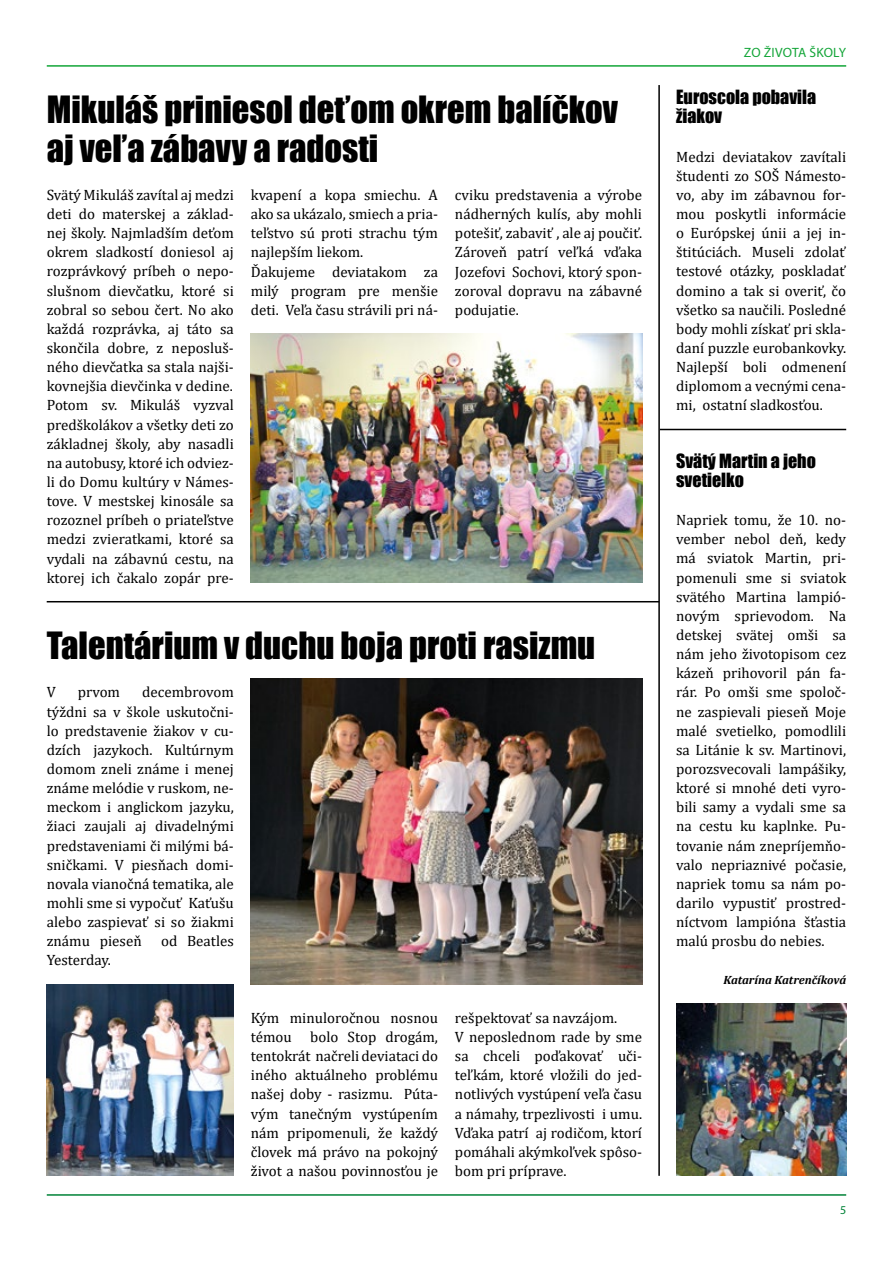
<style>
.page{position:relative;width:893px;height:1263px;background:#fff}
.page>*{position:absolute;margin:0;border:0;box-sizing:border-box;transform-origin:0 0}
.t1{font:34.5px/38.2px "Impact";color:#000}
.t2{font:18px/19.2px "Impact";color:#000}
.t3{font:15px/19.2px "Cambria";color:#000;text-align:justify}
.t4{font:13.5px "Myriad Pro";letter-spacing:.01em;color:#13a538}
.t5{font:italic 700 12px "Cambria";color:#000}
.t6{font:12px "Myriad Pro";color:#008237}
</style>
<div class="page">
<hr style="left:47px;top:65px;width:799px;height:2px;background:#13a538">
<hr style="left:47px;top:1194px;width:799px;height:2px;background:#008237">
<img style="left:676px;top:1003px;width:170px;height:173px">
<img style="left:47px;top:984px;width:187px;height:192px">
<img style="left:251px;top:678px;width:391px;height:306px">
<img style="left:251px;top:334px;width:391px;height:249px">
<hr style="left:658px;top:85px;width:2px;height:1091px;background:#000">
<hr style="left:660px;top:429px;width:186px;height:1px;background:#000">
<hr style="left:47px;top:601px;width:612px;height:1px;background:#000">
<h1 class="t1" style="left:47px;top:90px;width:573px">Mikuláš priniesol deťom okrem balíčkov aj veľa zábavy a radosti</h1>
<p class="t3" style="left:47px;top:185px;width:189px">Svätý Mikuláš zavítal aj medzi deti do materskej a základ&shy;nej školy. Najmladším deťom okrem sladkostí doniesol aj rozprávkový príbeh o nepo&shy;slušnom dievčatku, ktoré si zobral so sebou čert. No ako každá rozprávka, aj táto sa skončila dobre, z neposluš&shy;ného dievčatka sa stala najši&shy;kovnejšia dievčinka v dedine.<br>Potom sv. Mikuláš vyzval predškolákov a všetky deti zo základnej školy, aby nasadli na autobusy, ktoré ich odviez&shy;li do Domu kultúry v Námes&shy;tove. V mestskej kinosále sa rozoznel príbeh o priateľstve medzi zvieratkami, ktoré sa vydali na zábavnú cestu, na ktorej ich čakalo zopár pre-</p>
<p class="t3" style="left:251px;top:185px;width:189px;text-align:left">kvapení a kopa smiechu. A ako sa ukázalo, smiech a pria&shy;teľstvo sú proti strachu tým najlepším liekom.<br>Ďakujeme deviatakom za milý program pre menšie deti. Veľa času strávili pri ná-</p>
<p class="t3" style="left:455px;top:185px;width:189px">cviku predstavenia a výrobe nádherných kulís, aby mohli potešiť, zabaviť , ale aj poučiť.<br>Zároveň patrí veľká vďaka Jozefovi Sochovi, ktorý spon&shy;zoroval dopravu na zábavné podujatie.</p>
<h1 class="t1" style="left:47px;top:625px;width:550px">Talentárium v duchu boja proti rasizmu</h1>
<p class="t3" style="left:47px;top:683px;width:189px;text-indent:95px">decembrovom týždni sa v škole uskutočni&shy;lo predstavenie žiakov v cu&shy;dzích jazykoch. Kultúrnym domom zneli známe i menej známe melódie v ruskom, ne&shy;meckom i anglickom jazyku, žiaci zaujali aj divadelnými predstaveniami či milými bá&shy;sničkami. V piesňach domi&shy;novala vianočná tematika, ale mohli sme si vypočuť Kaťušu alebo zaspievať si so žiakmi známu pieseň</p>
<p class="t3" style="left:47px;top:683px;width:11px">V</p>
<p class="t3" style="left:78px;top:683px;width:44px">prvom</p>
<p class="t3" style="left:161px;top:931px;width:74px">od Beatles</p>
<p class="t3" style="left:47px;top:951px;width:65px">Yesterday.</p>
<p class="t3" style="left:251px;top:1008px;width:189px">Kým minuloročnou nosnou témou bolo Stop drogám, tentokrát načreli deviataci do iného aktuálneho problému našej doby - rasizmu. Púta&shy;vým tanečným vystúpením nám pripomenuli, že každý človek má právo na pokojný život a našou povinnosťou je</p>
<p class="t3" style="left:455px;top:1008px;width:189px;text-align:left">rešpektovať sa navzájom.<br>V neposlednom rade by sme sa chceli poďakovať uči&shy;teľkám, ktoré vložili do jed&shy;notlivých vystúpení veľa času a námahy, trpezlivosti i umu.<br>Vďaka patrí aj rodičom, ktorí pomáhali akýmkoľvek spôso&shy;bom pri príprave.</p>
<p class="t4" style="left:744px;top:44px;width:104px">ZO ŽIVOTA ŠKOLY</p>
<p class="t2" style="left:676px;top:87px;width:142px">Euroscola pobavila žiakov</p>
<p class="t3" style="left:676px;top:147px;width:172px">Medzi deviatakov zavítali študenti zo SOŠ Námesto&shy;vo, aby im zábavnou for&shy;mou poskytli informácie o Európskej únii a jej in&shy;štitúciách. Museli zdolať testové otázky, poskladať domino a tak si overiť, čo všetko sa naučili. Posledné body mohli získať pri skla&shy;daní puzzle eurobankovky.<br>Najlepší boli odmenení diplomom a vecnými cena&shy;mi, ostatní sladkosťou.</p>
<p class="t2" style="left:676px;top:451px;width:141px">Svätý Martin a jeho svetielko</p>
<p class="t3" style="left:676px;top:510px;width:172px">Napriek tomu, že 10. no&shy;vember nebol deň, kedy má sviatok Martin, pri&shy;pomenuli sme si sviatok svätého Martina lampió&shy;novým sprievodom. Na detskej svätej omši sa nám jeho životopisom cez kázeň prihovoril pán fa&shy;rár. Po omši sme spoloč&shy;ne zaspievali pieseň Moje malé svetielko, pomodlili sa Litánie k sv. Martinovi, porozsvecovali lampášiky, ktoré si mnohé deti vyro&shy;bili samy a vydali sme sa na cestu ku kaplnke. Pu&shy;tovanie nám znepríjemňo&shy;valo nepriaznivé počasie, napriek tomu sa nám po&shy;darilo vypustiť prostred&shy;níctvom lampióna šťastia malú prosbu do nebies.</p>
<p class="t5" style="left:723px;top:972px;width:124px">Katarína Katrenčíková</p>
<p class="t6" style="left:840px;top:1203px;width:8px">5</p>
</div>
